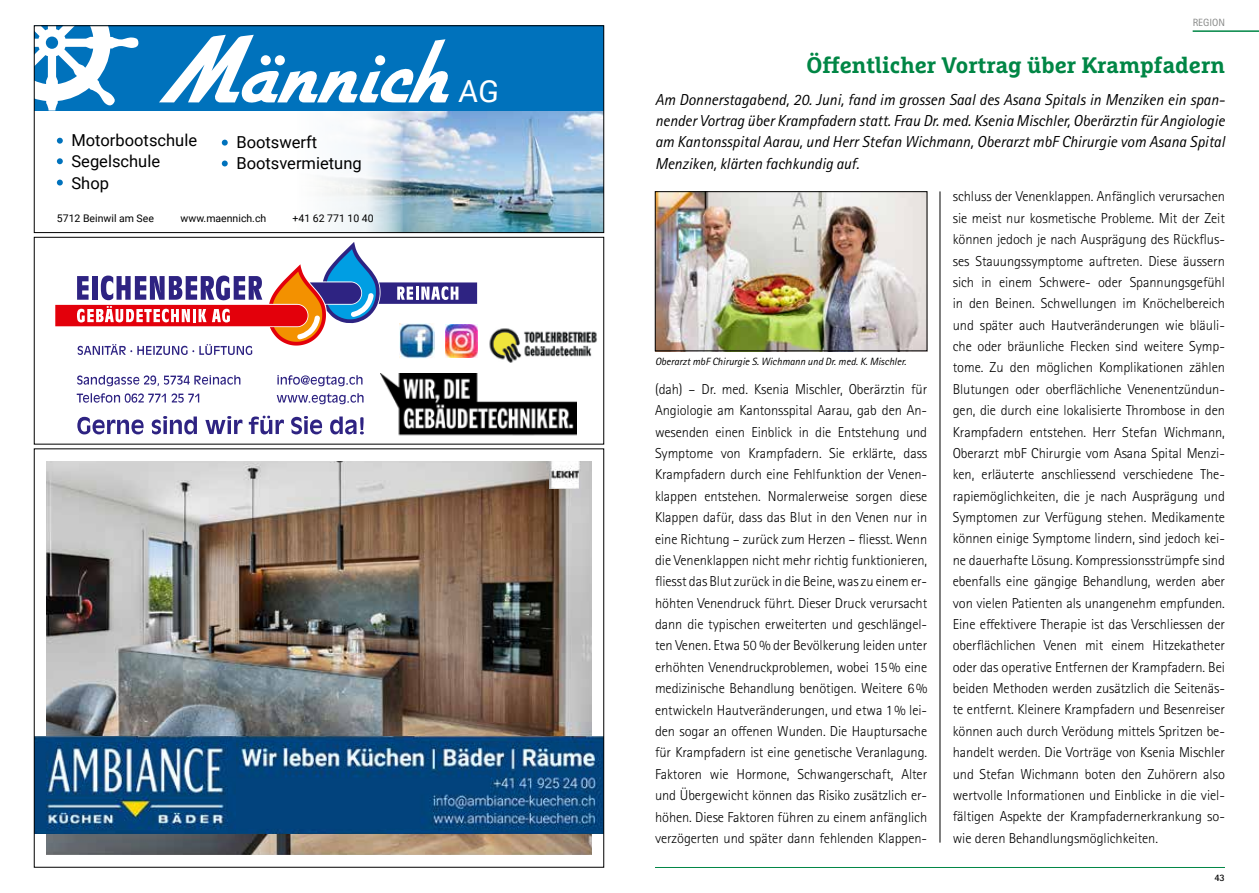
<style>
.page{position:relative;width:1259px;height:893px;background:#fff}
.page>*{position:absolute;margin:0;border:0;box-sizing:border-box;transform-origin:0 0}
.t1{font:30.45px "Roboto";color:#fff}
.t2{font:700 22.5px "Marselis Slab Pro";color:#008645}
.t3{font:16.5px/21px "Roboto";color:#000}
.t4{font:italic 15.9px/21.3px "Rotis Sans Serif Std";color:#000;text-align:justify}
.t5{font:300 14.4px/21.5px "Rotis Sans Serif Std";letter-spacing:-.005em;color:#000;text-align:justify}
.t6{font:italic 10.5px "Rotis Sans Serif Std";color:#000}
.t7{font:10.5px "Roboto";color:#000}
.t8{font:10.5px "Rotis Sans Serif Std";color:#868786}
.t9{font:700 9.9px "Rotis Sans Serif Std";color:#000}
</style>
<div class="page">
<hr style="left:1192px;top:30px;width:67px;height:2px;background:#008645">
<hr style="left:655px;top:867px;width:570px;height:1px;background:#008645">
<svg style="left:77px;top:393px;width:122px;height:10px"></svg>
<svg style="left:77px;top:375px;width:163px;height:11px"></svg>
<svg style="left:55px;top:242px;width:422px;height:113px"></svg>
<img style="left:381px;top:373px;width:196px;height:63px">
<svg style="left:77px;top:416px;width:287px;height:18px"></svg>
<svg style="left:277px;top:393px;width:86px;height:11px"></svg>
<svg style="left:277px;top:375px;width:85px;height:11px"></svg>
<img style="left:399px;top:324px;width:35px;height:35px">
<img style="left:445px;top:325px;width:33px;height:32px">
<img style="left:489px;top:328px;width:108px;height:35px">
<div style="left:34px;top:237px;width:570px;height:207px;border:1px solid #000"></div>
<img style="left:402px;top:111px;width:200px;height:120px">
<svg style="left:322px;top:111px;width:80px;height:120px"></svg>
<svg style="left:57px;top:180px;width:6px;height:6px"></svg>
<svg style="left:222px;top:161px;width:6px;height:5px"></svg>
<svg style="left:222px;top:140px;width:6px;height:6px"></svg>
<svg style="left:57px;top:158px;width:6px;height:6px"></svg>
<svg style="left:57px;top:138px;width:6px;height:6px"></svg>
<div style="left:34px;top:26px;width:570px;height:85px;background:#0072bc"></div>
<svg style="left:159px;top:35px;width:290px;height:68px"></svg>
<svg style="left:36px;top:28px;width:102px;height:83px"></svg>
<div style="left:34px;top:26px;width:570px;height:207px;border:1px solid #000"></div>
<img style="left:47px;top:461px;width:544px;height:394px">
<img style="left:36px;top:736px;width:200px;height:97px">
<img style="left:236px;top:736px;width:366px;height:97px">
<img style="left:550px;top:461px;width:28px;height:28px">
<img style="left:657px;top:193px;width:268px;height:156px">
<div style="left:655px;top:191px;width:272px;height:160px;border:1px solid #000"></div>
<hr style="left:939px;top:191px;width:1px;height:652px;background:#000">
<p class="t3" style="left:71px;top:129px;width:127px">Motorbootschule<br>Segelschule</p>
<p class="t3" style="left:236px;top:131px;width:127px">Bootswerft<br>Bootsvermietung</p>
<p class="t3" style="left:71px;top:172px;width:39px">Shop</p>
<p class="t7" style="left:57px;top:211px;width:99px">5712 Beinwil am See</p>
<p class="t7" style="left:181px;top:211px;width:87px">www.maennich.ch</p>
<p class="t7" style="left:292px;top:211px;width:83px">+41 62 771 10 40</p>
<h1 class="t1" style="left:458px;top:70px;width:44px">AG</h1>
<p class="t8" style="left:1192px;top:16px;width:34px">REGION</p>
<h2 class="t2" style="left:806px;top:51px;width:420px">Öffentlicher Vortrag über Krampfadern</h2>
<p class="t4" style="left:655px;top:89px;width:571px">Am Donnerstagabend, 20. Juni, fand im grossen Saal des Asana Spitals in Menziken ein span&shy;nender Vortrag über Krampfadern statt. Frau Dr. med. Ksenia Mischler, Oberärztin für Angiologie am Kantonsspital Aarau, und Herr Stefan Wichmann, Oberarzt mbF Chirurgie vom Asana Spital Menziken, klärten fachkundig auf.</p>
<p class="t6" style="left:655px;top:355px;width:253px">Oberarzt mbF Chirurgie S. Wichmann und Dr. med. K. Mischler.</p>
<p class="t5" style="left:655px;top:379px;width:274px">(dah) – Dr. med. Ksenia Mischler, Oberärztin für Angiologie am Kantonsspital Aarau, gab den An&shy;wesenden einen Einblick in die Entstehung und Symptome von Krampfadern. Sie erklärte, dass Krampfadern durch eine Fehlfunktion der Venen&shy;klappen entstehen. Normalerweise sorgen diese Klappen dafür, dass das Blut in den Venen nur in eine Richtung – zurück zum Herzen – fliesst. Wenn die Venenklappen nicht mehr richtig funktionieren, fliesst das Blut zurück in die Beine, was zu einem er&shy;höhten Venendruck führt. Dieser Druck verursacht dann die typischen erweiterten und geschlängel&shy;ten Venen. Etwa 50 % der Bevölkerung leiden unter erhöhten Venendruckproblemen, wobei 15% eine medizinische Behandlung benötigen. Weitere 6% entwickeln Hautveränderungen, und etwa 1% lei&shy;den sogar an offenen Wunden. Die Hauptursache für Krampfadern ist eine genetische Veranlagung.<br>Faktoren wie Hormone, Schwangerschaft, Alter und Übergewicht können das Risiko zusätzlich er&shy;höhen. Diese Faktoren führen zu einem anfänglich verzögerten und später dann fehlenden Klappen-</p>
<p class="t5" style="left:952px;top:186px;width:274px">schluss der Venenklappen. Anfänglich verursachen sie meist nur kosmetische Probleme. Mit der Zeit können jedoch je nach Ausprägung des Rückflus&shy;ses Stauungssymptome auftreten. Diese äussern sich in einem Schwere- oder Spannungsgefühl in den Beinen. Schwellungen im Knöchelbereich und später auch Hautveränderungen wie bläuli&shy;che oder bräunliche Flecken sind weitere Symp&shy;tome. Zu den möglichen Komplikationen zählen Blutungen oder oberflächliche Venenentzündun&shy;gen, die durch eine lokalisierte Thrombose in den Krampfadern entstehen. Herr Stefan Wichmann, Oberarzt mbF Chirurgie vom Asana Spital Menzi&shy;ken, erläuterte anschliessend verschiedene The&shy;rapiemöglichkeiten, die je nach Ausprägung und Symptomen zur Verfügung stehen. Medikamente können einige Symptome lindern, sind jedoch kei&shy;ne dauerhafte Lösung. Kompressionsstrümpfe sind ebenfalls eine gängige Behandlung, werden aber von vielen Patienten als unangenehm empfunden.<br>Eine effektivere Therapie ist das Verschliessen der oberflächlichen Venen mit einem Hitzekatheter oder das operative Entfernen der Krampfadern. Bei beiden Methoden werden zusätzlich die Seitenäs&shy;te entfernt. Kleinere Krampfadern und Besenreiser können auch durch Verödung mittels Spritzen be&shy;handelt werden. Die Vorträge von Ksenia Mischler und Stefan Wichmann boten den Zuhörern also wertvolle Informationen und Einblicke in die viel&shy;fältigen Aspekte der Krampfadernerkrankung so&shy;wie deren Behandlungsmöglichkeiten.</p>
<p class="t9" style="left:1214px;top:871px;width:12px">43</p>
</div>
